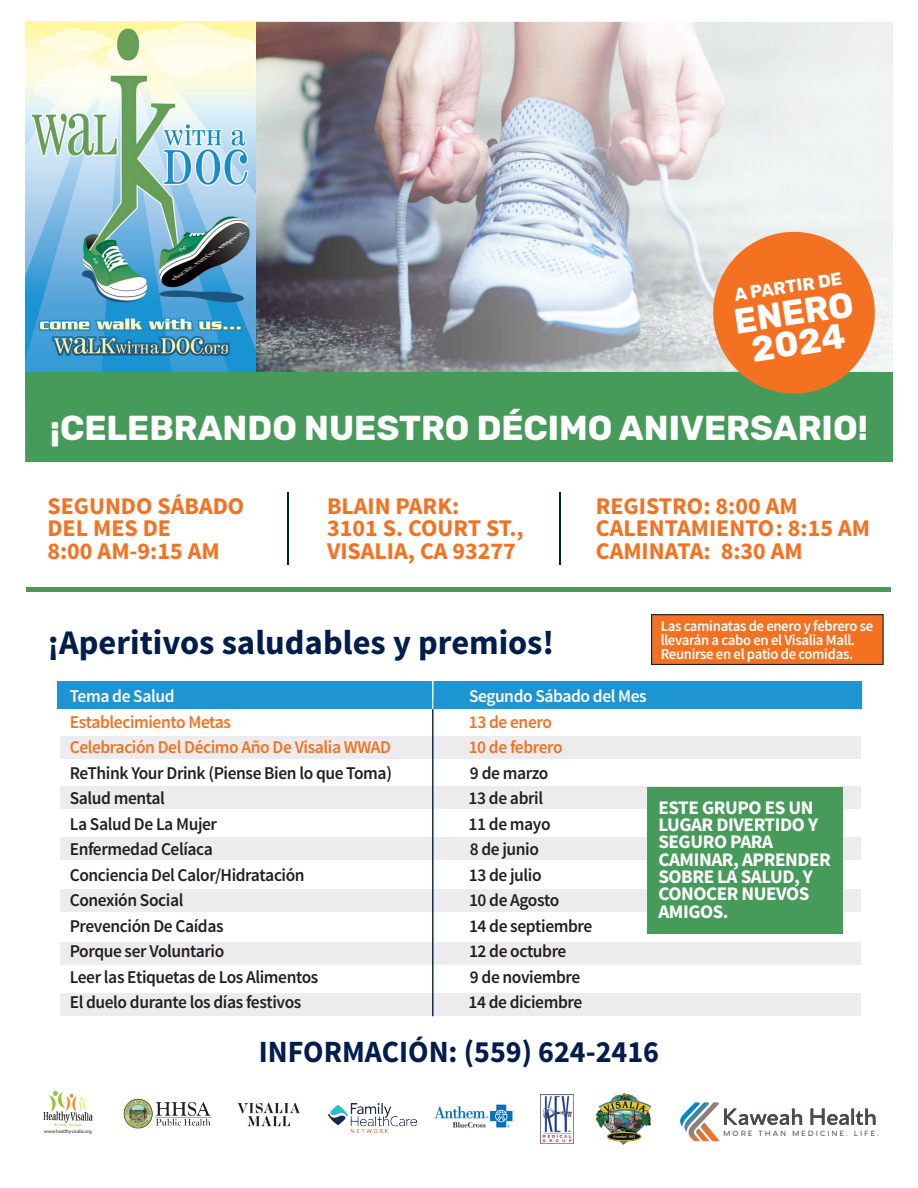
<style>
.page{position:relative;width:918px;height:1188px;background:#fff}
.page>*{position:absolute;margin:0;border:0;box-sizing:border-box;transform-origin:0 0}
.t1{font:700 35.25px/30.2px "Rubik";color:#fff;text-align:center}
.t2{font:700 34.5px "Rubik";color:#fff}
.t3{font:700 34.5px "Source Sans Pro";color:#001d4e}
.t4{font:700 30.9px "Source Sans Pro";color:#001d4e}
.t5{font:700 24px/22.8px "Source Sans Pro";color:#f37121}
.t6{font:700 19.2px/17.4px "Source Sans Pro";letter-spacing:-.025em;color:#fff}
.t7{font:600 18px "Source Sans Pro";letter-spacing:-.025em;color:#231f20}
.t8{font:600 18px "Source Sans Pro";letter-spacing:-.025em;color:#f37121}
.t9{font:600 18px "Source Sans Pro";letter-spacing:-.025em;color:#fff}
.t10{font:700 17.55px "Rubik";color:#fff}
.t11{font:600 15.15px/13.8px "Source Sans Pro";letter-spacing:-.025em;color:#fff}
.t12{font:500 7.95px "Venti CF";letter-spacing:.295em;color:#464b54}
.t13{font:5.1px "Myriad Pro";color:#231f20}
</style>
<div class="page">
<img style="left:237px;top:1102px;width:63px;height:25px">
<div style="left:57px;top:681px;width:805px;height:28px;background:#1f94d2"></div>
<div style="left:60px;top:736px;width:801px;height:23px;background:#ececee"></div>
<div style="left:60px;top:787px;width:801px;height:22px;background:#ececee"></div>
<div style="left:60px;top:837px;width:801px;height:23px;background:#ececee"></div>
<div style="left:60px;top:889px;width:801px;height:23px;background:#ececee"></div>
<div style="left:60px;top:943px;width:801px;height:22px;background:#ececee"></div>
<div style="left:60px;top:993px;width:801px;height:23px;background:#ececee"></div>
<hr style="left:432px;top:699px;width:1px;height:317px;background:#001d4e">
<hr style="left:432px;top:678px;width:1px;height:31px;background:#fff">
<img style="left:25px;top:22px;width:868px;height:350px">
<div style="left:25px;top:372px;width:868px;height:90px;background:#479b5a"></div>
<hr style="left:27px;top:587px;width:864px;height:4px;background:#479b5a">
<img style="left:124px;top:1099px;width:88px;height:30px">
<svg style="left:43px;top:1091px;width:50px;height:36px"></svg>
<img style="left:540px;top:1094px;width:34px;height:49px">
<img style="left:595px;top:1092px;width:56px;height:53px">
<img style="left:434px;top:1104px;width:79px;height:24px">
<img style="left:328px;top:1103px;width:89px;height:29px">
<svg style="left:680px;top:1102px;width:122px;height:39px"></svg>
<svg style="left:811px;top:1109px;width:65px;height:16px"></svg>
<svg style="left:707px;top:225px;width:174px;height:169px;background:#e38f53"></svg>
<div style="left:651px;top:614px;width:233px;height:51px;background:#f37121;border:1px solid #231f20"></div>
<hr style="left:287px;top:493px;width:1px;height:72px;background:#001d4e">
<div style="left:647px;top:787px;width:195px;height:146px;background:#479b5a"></div>
<hr style="left:559px;top:493px;width:1px;height:72px;background:#001d4e">
<p class="t10" style="left:733px;top:284px;width:110px;rotate:-8deg">A PARTIR DE</p>
<h1 class="t1" style="left:733px;top:307px;width:122px;rotate:-8deg">ENERO<br>2024</h1>
<h2 class="t2" style="left:50px;top:408px;width:819px">¡CELEBRANDO NUESTRO DÉCIMO ANIVERSARIO!</h2>
<h3 class="t5" style="left:47px;top:495px;width:198px">SEGUNDO SÁBADO<br>DEL MES DE<br>8:00 AM-9:15 AM</h3>
<h3 class="t5" style="left:327px;top:495px;width:198px">BLAIN PARK:<br>3101 S. COURT ST.,<br>VISALIA, CA 93277</h3>
<h2 class="t3" style="left:47px;top:620px;width:508px">¡Aperitivos saludables y premios!</h2>
<h3 class="t5" style="left:596px;top:495px;width:276px">REGISTRO: 8:00 AM<br>CALENTAMIENTO: 8:15 AM<br>CAMINATA: 8:30 AM</h3>
<p class="t11" style="left:661px;top:620px;width:214px">Las caminatas de enero y febrero se llevarán a cabo en el Visalia Mall.<br>Reunirse en el patio de comidas.</p>
<p class="t9" style="left:70px;top:685px;width:106px">Tema de Salud</p>
<p class="t9" style="left:469px;top:685px;width:179px">Segundo Sábado del Mes</p>
<p class="t8" style="left:70px;top:710px;width:163px">Establecimiento Metas</p>
<p class="t8" style="left:469px;top:710px;width:85px">13 de enero</p>
<p class="t8" style="left:70px;top:736px;width:323px">Celebración Del Décimo Año De Visalia WWAD</p>
<p class="t8" style="left:469px;top:736px;width:96px">10 de febrero</p>
<p class="t7" style="left:70px;top:761px;width:324px">ReThink Your Drink (Piense Bien lo que Toma)</p>
<p class="t7" style="left:470px;top:761px;width:80px">9 de marzo</p>
<p class="t7" style="left:70px;top:787px;width:97px">Salud mental</p>
<p class="t7" style="left:469px;top:787px;width:76px">13 de abril</p>
<p class="t7" style="left:70px;top:812px;width:149px">La Salud De La Mujer</p>
<p class="t7" style="left:469px;top:812px;width:84px">11 de mayo</p>
<p class="t7" style="left:70px;top:838px;width:145px">Enfermedad Celíaca</p>
<p class="t7" style="left:470px;top:838px;width:71px">8 de junio</p>
<p class="t7" style="left:70px;top:864px;width:237px">Conciencia Del Calor/Hidratación</p>
<p class="t7" style="left:469px;top:864px;width:74px">13 de julio</p>
<p class="t7" style="left:70px;top:889px;width:115px">Conexión Social</p>
<p class="t7" style="left:469px;top:889px;width:92px">10 de Agosto</p>
<p class="t7" style="left:70px;top:915px;width:155px">Prevención De Caídas</p>
<p class="t7" style="left:469px;top:915px;width:125px">14 de septiembre</p>
<p class="t7" style="left:70px;top:940px;width:156px">Porque ser Voluntario</p>
<p class="t7" style="left:469px;top:940px;width:99px">12 de octubre</p>
<p class="t7" style="left:70px;top:966px;width:250px">Leer las Etiquetas de Los Alimentos</p>
<p class="t7" style="left:470px;top:966px;width:112px">9 de noviembre</p>
<p class="t7" style="left:70px;top:991px;width:233px">El duelo durante los días festivos</p>
<p class="t7" style="left:469px;top:991px;width:115px">14 de diciembre</p>
<p class="t6" style="left:658px;top:799px;width:174px">ESTE GRUPO ES UN<br>LUGAR DIVERTIDO Y<br>SEGURO PARA<br>CAMINAR, APRENDER<br>SOBRE LA SALUD, Y<br>CONOCER NUEVOS<br>AMIGOS.</p>
<h3 class="t4" style="left:259px;top:1032px;width:402px">INFORMACIÓN: (559) 624-2416</h3>
<p class="t13" style="left:44px;top:1128px;width:49px">www.healthyvisalia.org</p>
<p class="t12" style="left:723px;top:1128px;width:157px">MORE THAN MEDICINE. LIFE.</p>
</div>
